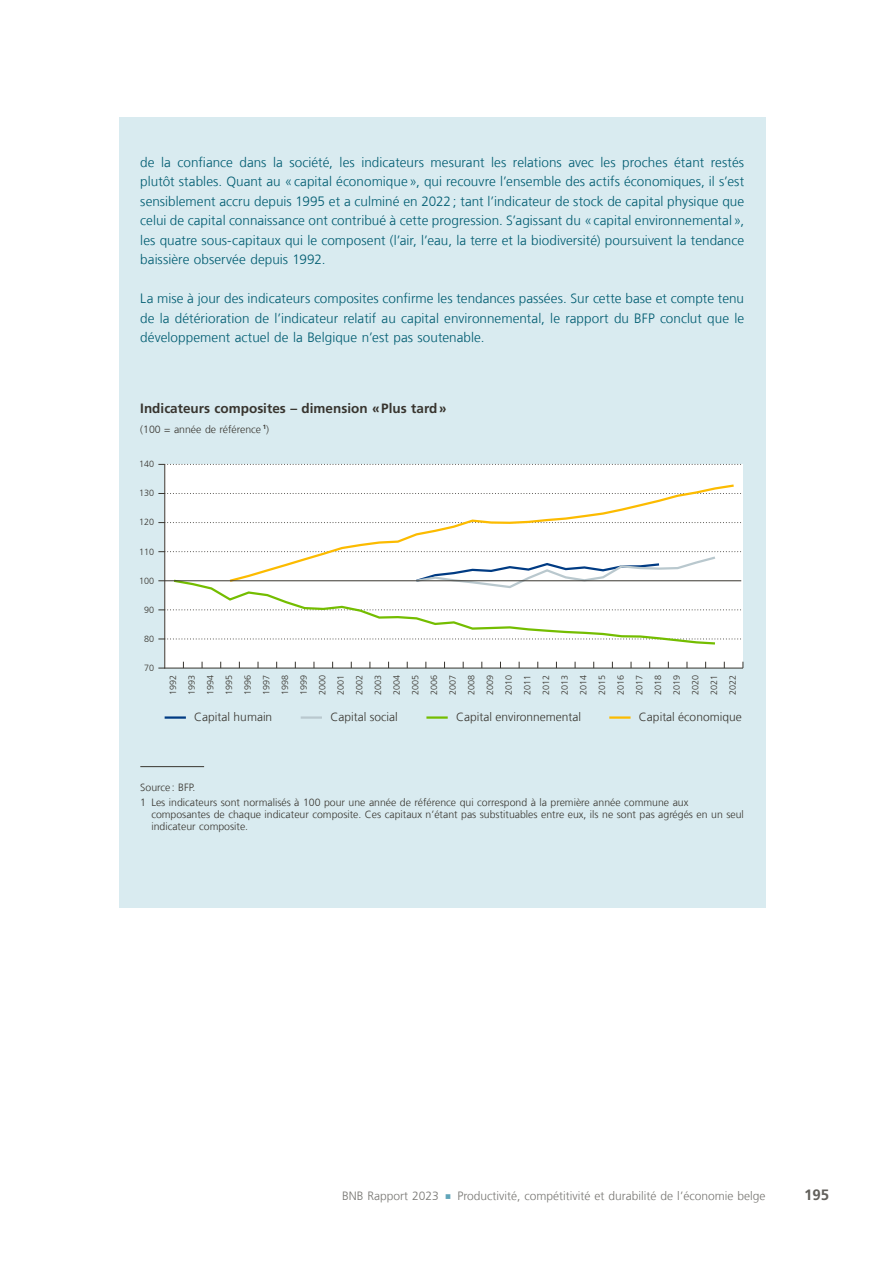
<style>
.page{position:relative;width:893px;height:1263px;background:#fff}
.page>*{position:absolute;margin:0;border:0;box-sizing:border-box;transform-origin:0 0}
.t1{font:700 15px "Frutiger LT Com";color:#62605b}
.Box_Text__1sb{font:300 13.5px/19.5px "Frutiger LT Com";letter-spacing:.005em;color:#005c71;text-align:justify}
.Chart_Title_2{font:700 13.5px "Frutiger LT Com";color:#38352f}
.t2{font:300 12px "Frutiger LT Com";color:#777672}
.t3{font:300 12px "Frutiger LT Com";color:#38352f}
.Chart_Title_3{font:300 10.5px/12px "Frutiger LT Com";color:#38352f}
.Chart_Source{font:300 10.5px "Frutiger LT Com";color:#38352f}
.t4{font:300 9px/18.6px "Frutiger LT Com";color:#38352f;text-align:justify}
.s1{color:#60a5b9}
</style>
<div class="page">
<div style="left:119px;top:117px;width:646px;height:791px;background:#d9ebf0"></div>
<div style="left:165px;top:464px;width:578px;height:204px;background:#fff"></div>
<hr style="left:164px;top:668px;width:579px;height:1px;background:#38352f">
<hr style="left:164px;top:464px;width:1px;height:204px;background:#38352f">
<svg style="left:158px;top:522px;width:583px;height:1px"></svg>
<svg style="left:158px;top:493px;width:583px;height:1px"></svg>
<svg style="left:158px;top:464px;width:583px;height:1px"></svg>
<svg style="left:158px;top:551px;width:584px;height:95px"></svg>
<svg style="left:227px;top:484px;width:509px;height:99px"></svg>
<hr style="left:158px;top:580px;width:583px;height:1px;background:#38352f">
<hr style="left:165px;top:716px;width:21px;height:3px;background:#003b83">
<hr style="left:301px;top:716px;width:21px;height:3px;background:#b9c8ce">
<hr style="left:426px;top:716px;width:22px;height:3px;background:#74bd00">
<hr style="left:609px;top:716px;width:22px;height:3px;background:#fcbb00">
<hr style="left:140px;top:766px;width:64px;height:1px;background:#38352f">
<p class="Box_Text__1sb" style="left:140px;top:152px;width:605px">de la confiance dans la société, les indicateurs mesurant les relations avec les proches étant restés plutôt stables. Quant au «capital économique», qui recouvre l’ensemble des actifs économiques, il s’est sensiblement accru depuis 1995 et a culminé en 2022; tant l’indicateur de stock de capital physique que celui de capital connaissance ont contribué à cette progression. S’agissant du «capital environnemental», les quatre sous-capitaux qui le composent (l’air, l’eau, la terre et la biodiversité) poursuivent la tendance baissière observée depuis 1992.</p>
<p class="Box_Text__1sb" style="left:140px;top:288px;width:605px">La mise à jour des indicateurs composites confirme les tendances passées. Sur cette base et compte tenu de la détérioration de l’indicateur relatif au capital environnemental, le rapport du BFP conclut que le développement actuel de la Belgique n’est pas soutenable.</p>
<p class="Chart_Title_2" style="left:140px;top:400px;width:308px">Indicateurs composites – dimension «Plus tard»</p>
<p class="Chart_Title_3" style="left:140px;top:423px;width:130px">(100 = année de référence <sup>1</sup>)</p>
<p class="t4" style="left:139px;top:455px;width:17px">140</p>
<p class="t4" style="left:139px;top:484px;width:17px">130</p>
<p class="t4" style="left:139px;top:513px;width:17px">120</p>
<p class="t4" style="left:139px;top:542px;width:17px">110</p>
<p class="t4" style="left:139px;top:571px;width:17px">100</p>
<p class="t4" style="left:144px;top:600px;width:12px">90</p>
<p class="t4" style="left:144px;top:629px;width:12px">80</p>
<p class="t4" style="left:144px;top:658px;width:12px">70</p>
<p class="t4" style="left:164px;top:695px;width:22px;rotate:-90deg">1992<br>1993<br>1994<br>1995<br>1996<br>1997<br>1998<br>1999<br>2000<br>2001<br>2002<br>2003<br>2004<br>2005<br>2006<br>2007<br>2008<br>2009<br>2010<br>2011<br>2012<br>2013<br>2014<br>2015<br>2016<br>2017<br>2018<br>2019<br>2020<br>2021<br>2022</p>
<p class="t3" style="left:194px;top:710px;width:80px">Capital humain</p>
<p class="t3" style="left:330px;top:710px;width:69px">Capital social</p>
<p class="t3" style="left:456px;top:710px;width:127px">Capital environnemental</p>
<p class="t3" style="left:639px;top:710px;width:104px">Capital économique</p>
<p class="Chart_Source" style="left:140px;top:780px;width:56px">Source : BFP.</p>
<p class="Chart_Title_3" style="left:151px;top:796px;width:594px;text-indent:-11px">1 Les indicateurs sont normalisés à 100 pour une année de référence qui correspond à la première année commune aux composantes de chaque indicateur composite. Ces capitaux n’étant pas substituables entre eux, ils ne sont pas agrégés en un seul indicateur composite.</p>
<p class="t2" style="left:342px;top:1188px;width:425px">BNB Rapport 2023 <span class="s1">○</span> Productivité, compétitivité et durabilité de l’économie belge</p>
<p class="t1" style="left:804px;top:1186px;width:27px">195</p>
</div>
